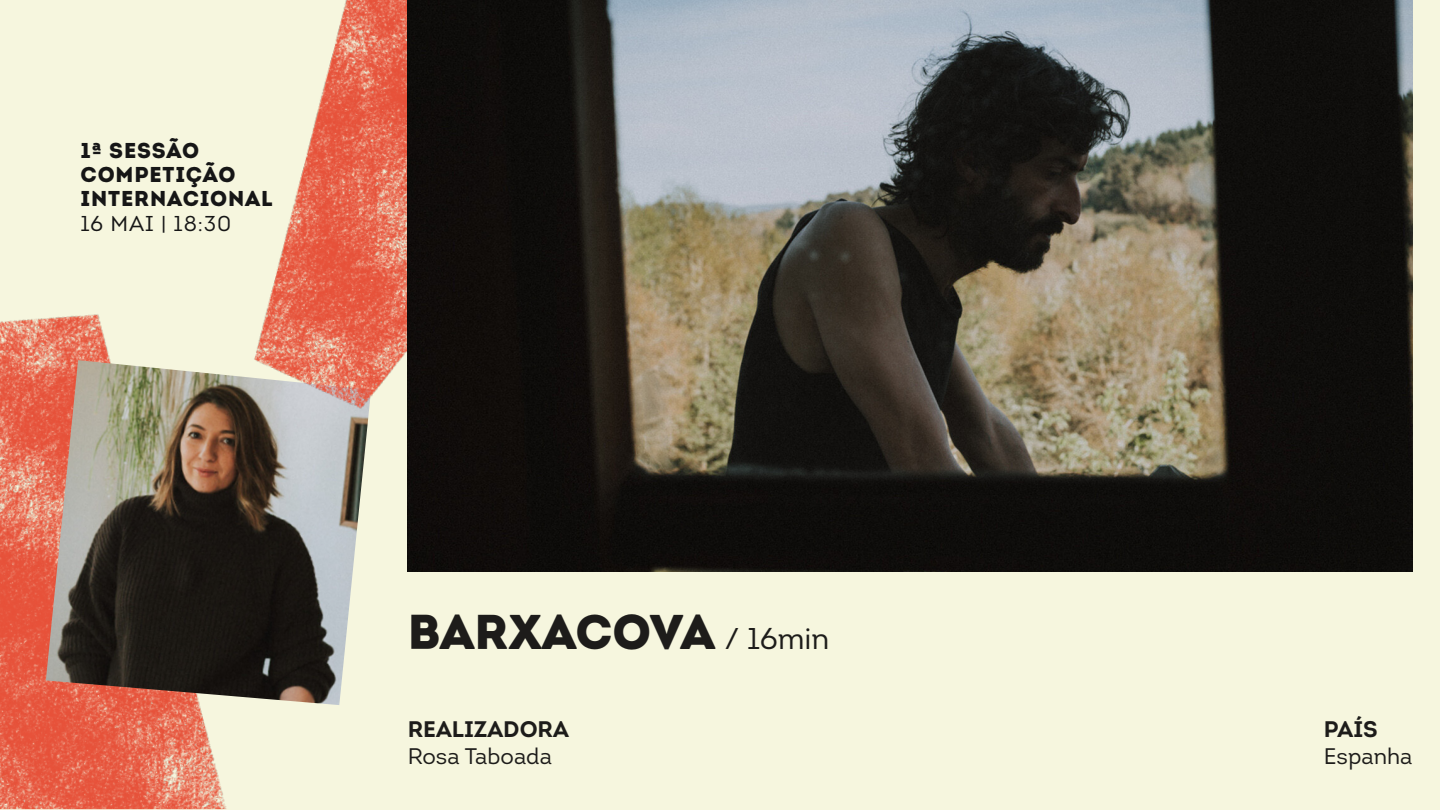
<style>
.page{position:relative;width:1440px;height:810px;background:#f6f6de}
.page>*{position:absolute;margin:0;border:0;box-sizing:border-box;transform-origin:0 0}
.t1{font:900 48.75px "Intro";letter-spacing:-.005em;color:#1d1c1a}
.t2{font:22.5px "Intro";color:#1d1c1a}
.t3{font:700 22.5px "Intro";color:#1d1c1a}
.t4{font:900 21.52px/24px "Intro";letter-spacing:.04em;color:#161616}
.t5{font:21.52px "Intro";letter-spacing:.04em;color:#161616}
.s1{font-weight:400;font-size:30px}
</style>
<div class="page">
<img style="left:0;top:314px;width:111px;height:354px">
<img style="left:46px;top:360px;width:323px;height:308px">
<img style="left:181px;top:0;width:227px;height:416px">
<img style="left:408px;top:0;width:1005px;height:572px">
<img style="left:0;top:668px;width:343px;height:142px">
<p class="t4" style="left:80px;top:138px;width:194px">1ª SESSÃO<br>COMPETIÇÃO<br>INTERNACIONAL</p>
<p class="t5" style="left:80px;top:211px;width:152px">16 MAI | 18:30</p>
<h1 class="t1" style="left:408px;top:600px;width:423px">BARXACOVA <span class="s1">/ 16min</span></h1>
<p class="t3" style="left:408px;top:715px;width:163px">REALIZADORA</p>
<p class="t2" style="left:408px;top:742px;width:146px">Rosa Taboada</p>
<p class="t3" style="left:1324px;top:715px;width:55px">PAÍS</p>
<p class="t2" style="left:1324px;top:742px;width:90px">Espanha</p>
</div>
